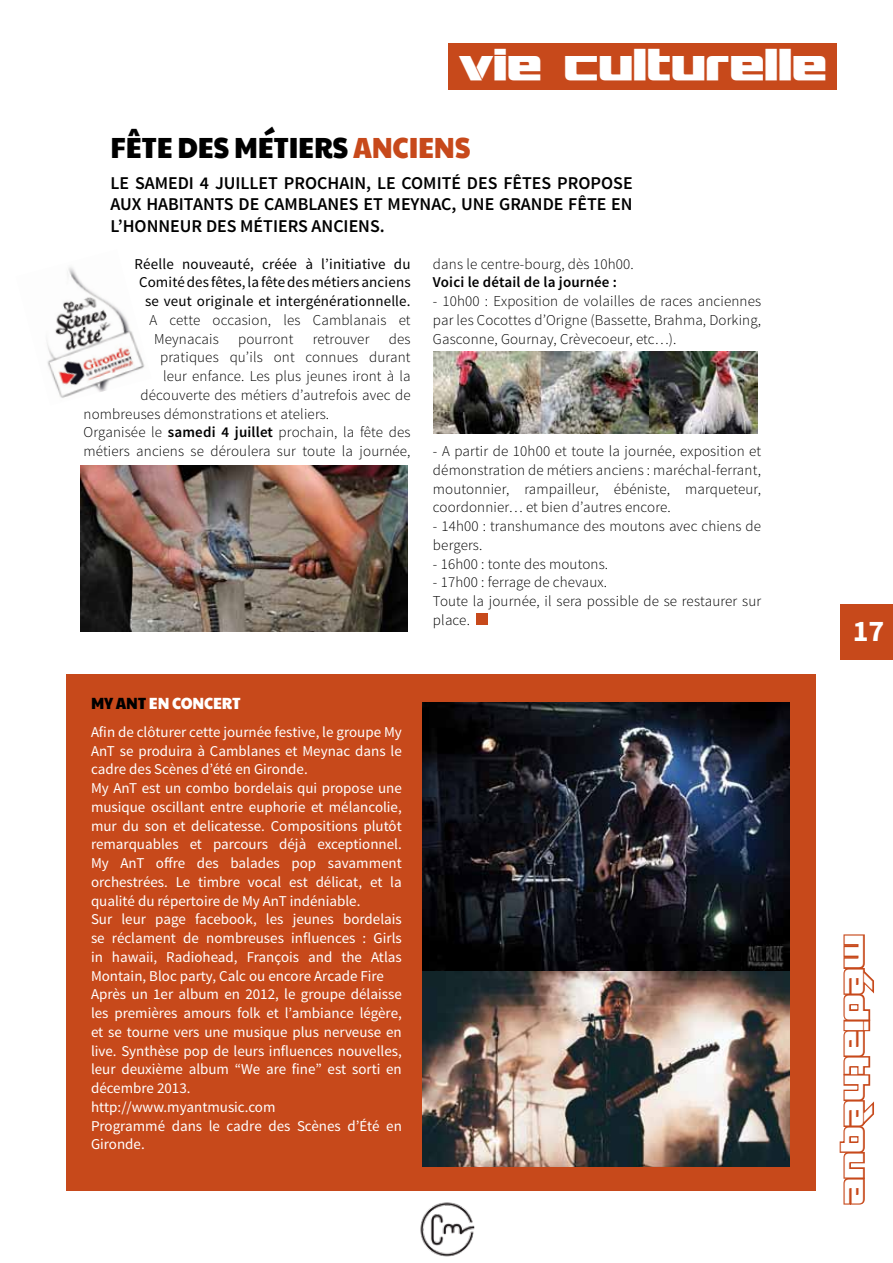
<style>
.page{position:relative;width:893px;height:1263px;background:#fff}
.page>*{position:absolute;margin:0;border:0;box-sizing:border-box;transform-origin:0 0}
.t1{font:700 42px "Interceptor";letter-spacing:.04em;color:#fff}
.t2{font:700 31.5px "Interceptor";letter-spacing:.03em;color:#fff}
.t3{font:700 30px "Source Sans Pro";color:#fff}
.t4{font:29.1px "Paytone One";letter-spacing:-.01em;color:#000;scale:.93 1}
.t5{font:600 18px/21.6px "Source Sans Pro";color:#000}
.t6{font:16.2px "Paytone One";letter-spacing:-.01em;color:#fff;scale:.93 1}
.t7{font:15px/18.8px "Source Sans Pro";color:#fff}
.t8{font:300 15px/18.8px "Source Sans Pro";letter-spacing:.01em;color:#000}
.t9{font:15px/18.8px "Source Sans Pro";letter-spacing:.01em;color:#000;text-align:right}
.t10{font:600 15px "Source Sans Pro";letter-spacing:.01em;color:#000}
.s1{color:#c7491b}
.s2{font-weight:600}
.s3{color:#000}
</style>
<div class="page">
<div style="left:66px;top:674px;width:749px;height:517px;background:#c7491b"></div>
<div style="left:449px;top:43px;width:388px;height:46px;background:#c7491b"></div>
<div style="left:476px;top:613px;width:12px;height:12px;background:#c7491b"></div>
<img style="left:46px;top:267px;width:99px;height:131px">
<div style="left:841px;top:605px;width:52px;height:55px;background:#c7491b"></div>
<svg style="left:839px;top:934px;width:35px;height:271px"></svg>
<img style="left:422px;top:702px;width:368px;height:464px">
<img style="left:419px;top:1201px;width:55px;height:56px;border-radius:28px">
<img style="left:80px;top:465px;width:327px;height:166px">
<img style="left:433px;top:352px;width:324px;height:82px">
<h1 class="t1" style="left:461px;top:37px;width:368px">vie culturelle</h1>
<h3 class="t4" style="left:111px;top:125px;width:389px">FÊTE DES MÉTIERS <span class="s1">ANCIENS</span></h3>
<p class="t5" style="left:111px;top:172px;width:36px">LE SAME</p>
<p class="t5" style="left:178px;top:172px;width:355px">DI 4 J UILLET PROCHAIN, LE COM ITÉ DES FÊTES</p>
<p class="t5" style="left:111px;top:172px;width:523px;text-indent:447px">PROPOSE<br>AUX HABITANTS DE CAM BLANES ET MEYNAC, UNE GRANDE FÊTE EN<br>L’HONNEUR DES M ÉTIERS ANCIENS.</p>
<p class="t9" style="left:135px;top:254px;width:278px">Réelle nouveauté, créée à l’initiative du<br>Comité des fêtes, la fête des métiers anciens se veut originale et intergénérationnelle.</p>
<p class="t8" style="left:154px;top:310px;width:258px;text-indent:-4px">A cette occasion, les Camblanais et<br>Meynacais</p>
<p class="t8" style="left:238px;top:329px;width:57px">pourront</p>
<p class="t8" style="left:313px;top:329px;width:58px">retrouver</p>
<p class="t8" style="left:389px;top:329px;width:23px">des</p>
<p class="t8" style="left:160px;top:348px;width:252px">pratiques qu’ils ont connues durant</p>
<p class="t8" style="left:163px;top:367px;width:249px">leur enfance. Les plus jeunes iront à la</p>
<p class="t8" style="left:141px;top:385px;width:272px">découverte des métiers d’autrefois avec de</p>
<p class="t8" style="left:84px;top:404px;width:247px">nombreuses démonstrations et ateliers.</p>
<p class="t8" style="left:84px;top:423px;width:328px">Organisée le <span class="s2">SAMEDI 4 JUILLET</span> prochain, la fête des</p>
<p class="t8" style="left:84px;top:442px;width:329px">métiers anciens se déroulera sur toute la journée,</p>
<p class="t8" style="left:433px;top:254px;width:202px">dans le centre-bourg, dès 10h00.</p>
<p class="t10" style="left:433px;top:273px;width:186px">VOICI LE DÉTAIL DE LA JOURNÉE :</p>
<p class="t8" style="left:433px;top:292px;width:330px;text-align:justify">- 10h00 : Exposition de volailles de races anciennes par les Cocottes d’Origne (Bassette, Brahma, Dorking, Gasconne, Gournay, Crèvecoeur, etc…).</p>
<p class="t8" style="left:433px;top:442px;width:330px;text-align:justify">- A partir de 10h00 et toute la journée, exposition et démonstration de métiers anciens : maréchal-ferrant, moutonnier, rampailleur, ébéniste, marqueteur, coordonnier… et bien d’autres encore.</p>
<p class="t8" style="left:433px;top:517px;width:330px">- 14h00 : transhumance des moutons avec chiens de bergers.</p>
<p class="t8" style="left:433px;top:554px;width:177px">- 16h00 : tonte des moutons.</p>
<p class="t8" style="left:433px;top:573px;width:330px">- 17h00 : ferrage de chevaux.<br>Toute la journée, il sera possible de se restaurer sur place.</p>
<h3 class="t3" style="left:853px;top:612px;width:33px">17</h3>
<p class="t6" style="left:91px;top:690px;width:162px"><span class="s3">MY ANT</span> EN CONCERT</p>
<p class="t7" style="left:91px;top:723px;width:312px">Afin de clôturer cette journée festive, le groupe My AnT se produira à Camblanes et Meynac dans le cadre des Scènes d’été en Gironde.<br>My AnT est un combo bordelais qui propose une musique oscillant entre euphorie et mélancolie, mur du son et delicatesse. Compositions plutôt remarquables et parcours déjà exceptionnel.<br>My AnT offre des balades pop savamment orchestrées. Le timbre vocal est délicat, et la qualité du répertoire de My AnT indéniable.<br>Sur leur page facebook, les jeunes bordelais se réclament de nombreuses influences : Girls in hawaii, Radiohead, François and the Atlas Montain, Bloc party, Calc ou encore Arcade Fire Après un 1er album en 2012, le groupe délaisse les premières amours folk et l’ambiance légère, et se tourne vers une musique plus nerveuse en live. Synthèse pop de leurs influences nouvelles, leur deuxième album “We are fine” est sorti en décembre 2013.<br>http://www.myantmusic.com<br>Programmé dans le cadre des Scènes d’été en Gironde.</p>
<h2 class="t2" style="left:878px;top:936px;width:270px;rotate:90deg">médiathèque</h2>
</div>
